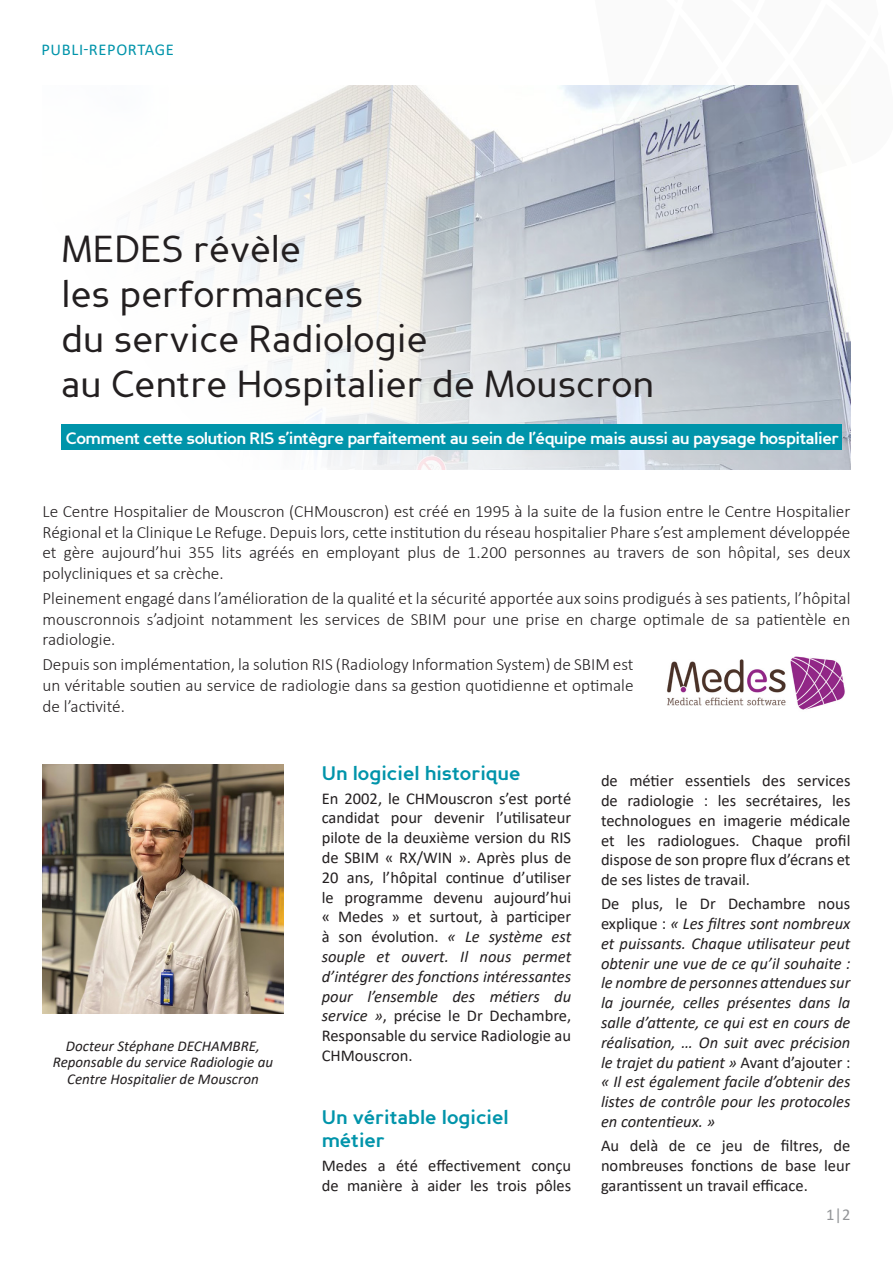
<style>
.page{position:relative;width:893px;height:1263px;background:#fff}
.page>*{position:absolute;margin:0;border:0;box-sizing:border-box;transform-origin:0 0}
.T1{font:37.5px/45px "Perspective Sans";color:#231f20}
.T3{font:700 19.5px/22.5px "Perspective Sans";color:#0094aa}
.Intro{font:300 17.25px/20.7px "Calibri";color:#231f20;text-align:justify}
.t1{font:16.5px/19.8px "Calibri";color:#231f20;text-align:justify}
.t2{font:italic 16.5px/19.8px "Calibri";color:#231f20;text-align:justify}
.T2{font:700 16.5px "Perspective Sans";letter-spacing:-.03em;color:#fff}
.t3{font:16.5px "Calibri";letter-spacing:.04em;color:#0094aa}
.t4{font:16.5px "Calibri";color:#939598}
.Légende{font:italic 15px/16.5px "Calibri";color:#231f20;text-align:center}
.s1{font-style:italic}
.s2{font-style:normal}
</style>
<div class="page">
<img style="left:61px;top:85px;width:789px;height:385px">
<img style="left:43px;top:765px;width:240px;height:249px">
<div style="left:62px;top:425px;width:780px;height:25px;background:#0094aa"></div>
<svg style="left:586px;top:85px;width:264px;height:132px"></svg>
<img style="left:667px;top:656px;width:178px;height:54px">
<p class="t3" style="left:41px;top:38px;width:134px">PUBLI-REPORTAGE</p>
<p class="T1" style="left:62px;top:227px;width:593px">MEDES révèle<br>les performances<br>du service Radiologie<br>au Centre Hospitalier de Mouscron</p>
<p class="T2" style="left:66px;top:428px;width:775px">Comment cette solution RIS s’intègre parfaitement au sein de l’équipe mais aussi au paysage hospitalier</p>
<p class="Intro" style="left:43px;top:501px;width:809px">Le Centre Hospitalier de Mouscron (CHMouscron) est créé en 1995 à la suite de la fusion entre le Centre Hospitalier Régional et la Clinique Le Refuge. Depuis lors, cette institution du réseau hospitalier Phare s’est amplement développée et gère aujourd’hui 355 lits agréés en employant plus de 1.200 personnes au travers de son hôpital, ses deux polycliniques et sa crèche.</p>
<p class="Intro" style="left:43px;top:588px;width:809px">Pleinement engagé dans l’amélioration de la qualité et la sécurité apportée aux soins prodigués à ses patients, l’hôpital mouscronnois s’adjoint notamment les services de SBIM pour une prise en charge optimale de sa patientèle en radiologie.</p>
<p class="Intro" style="left:43px;top:654px;width:593px">Depuis son implémentation, la solution RIS (Radiology Information System) de SBIM est un véritable soutien au service de radiologie dans sa gestion quotidienne et optimale de l’activité.</p>
<p class="Légende" style="left:53px;top:1037px;width:222px">Docteur Stéphane DECHAMBRE,<br>Reponsable du service Radiologie au<br>Centre Hospitalier de Mouscron</p>
<p class="T3" style="left:322px;top:762px;width:200px">Un logiciel historique</p>
<p class="t1" style="left:322px;top:788px;width:251px">En 2002, le CHMouscron s’est porté candidat pour devenir l’utilisateur pilote de la deuxième version du RIS de SBIM « RX/WIN ». Après plus de 20 ans, l’hôpital continue d’utiliser le programme devenu aujourd’hui « Medes » et surtout, à participer à son évolution. <span class="s1">« Le système est souple et ouvert. Il nous permet d’intégrer des fonctions intéressantes pour l’ensemble des métiers du service »</span>, précise le Dr Dechambre, Responsable du service Radiologie au CHMouscron.</p>
<p class="T3" style="left:322px;top:1106px;width:188px">Un véritable logiciel métier</p>
<p class="t1" style="left:322px;top:1155px;width:251px">Medes a été effectivement conçu de manière à aider les trois pôles</p>
<p class="t1" style="left:601px;top:770px;width:251px">de métier essentiels des services de radiologie : les secrétaires, les technologues en imagerie médicale et les radiologues. Chaque profil dispose de son propre flux d’écrans et de ses listes de travail.</p>
<p class="t2" style="left:601px;top:893px;width:251px"><span class="s2">De plus, le Dr Dechambre nous explique :</span> « Les filtres sont nombreux et puissants. Chaque utilisateur peut obtenir une vue de ce qu’il souhaite : le nombre de personnes attendues sur la journée, celles présentes dans la salle d’attente, ce qui est en cours de réalisation, … On suit avec précision le trajet du patient » <span class="s2">Avant d’ajouter : </span>« Il est également facile d’obtenir des listes de contrôle pour les protocoles en contentieux. »</p>
<p class="t1" style="left:601px;top:1135px;width:251px">Au delà de ce jeu de filtres, de nombreuses fonctions de base leur garantissent un travail efficace.</p>
<p class="t4" style="left:826px;top:1203px;width:26px">1|2</p>
</div>
